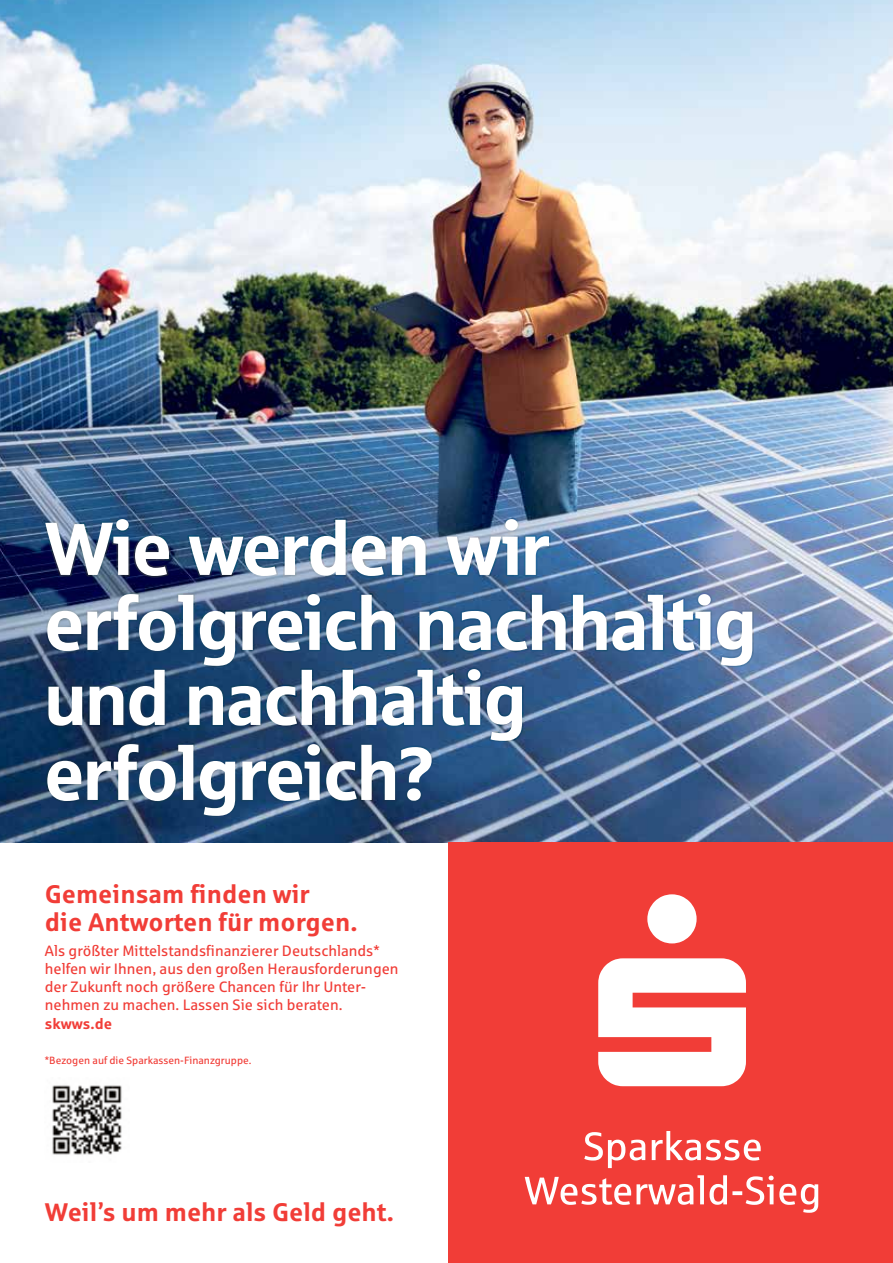
<style>
.page{position:relative;width:893px;height:1263px;background:#fff}
.page>*{position:absolute;margin:0;border:0;box-sizing:border-box;transform-origin:0 0}
.t1{font:75px/75px "Sparkasse Head";color:#fff}
.t2{font:700 25.5px/28px "Sparkasse Rg";color:#f13d37}
.t3{font:15px/18px "Sparkasse Rg";color:#f13d37}
.t4{font:700 15px "Sparkasse Rg";color:#f13d37}
.t5{font:10.5px "Sparkasse Rg";color:#f13d37}
</style>
<div class="page">
<img style="left:0;top:0;width:893px;height:842px">
<img style="left:44px;top:517px;width:117px;height:60px">
<img style="left:243px;top:518px;width:144px;height:59px">
<img style="left:445px;top:517px;width:106px;height:59px">
<img style="left:86px;top:592px;width:235px;height:59px">
<img style="left:530px;top:592px;width:182px;height:59px">
<img style="left:48px;top:668px;width:118px;height:59px">
<img style="left:300px;top:667px;width:182px;height:59px">
<img style="left:86px;top:742px;width:235px;height:59px">
<img style="left:52px;top:1085px;width:70px;height:70px">
<div style="left:449px;top:842px;width:444px;height:421px;background:#f13d37"></div>
<svg style="left:525px;top:1175px;width:293px;height:38px"></svg>
<svg style="left:584px;top:1131px;width:177px;height:37px"></svg>
<svg style="left:598px;top:894px;width:148px;height:192px"></svg>
<h1 class="t1" style="left:45px;top:511px;width:712px">Wie werden wir erfolgreich nachhaltig und nachhaltig erfolgreich?</h1>
<h2 class="t2" style="left:45px;top:880px;width:314px">Gemeinsam finden wir<br>die Antworten für morgen.</h2>
<p class="t3" style="left:45px;top:942px;width:355px">Als größter Mittelstandsfinanzierer Deutschlands* helfen wir Ihnen, aus den großen Herausforderungen der Zukunft noch größere Chancen für Ihr Unter&shy;nehmen zu machen. Lassen Sie sich beraten.</p>
<p class="t4" style="left:45px;top:1015px;width:69px">skwws.de</p>
<p class="t5" style="left:45px;top:1054px;width:208px">*Bezogen auf die Sparkassen-Finanzgruppe.</p>
<h2 class="t2" style="left:45px;top:1198px;width:350px">Weil’s um mehr als Geld geht.</h2>
</div>
